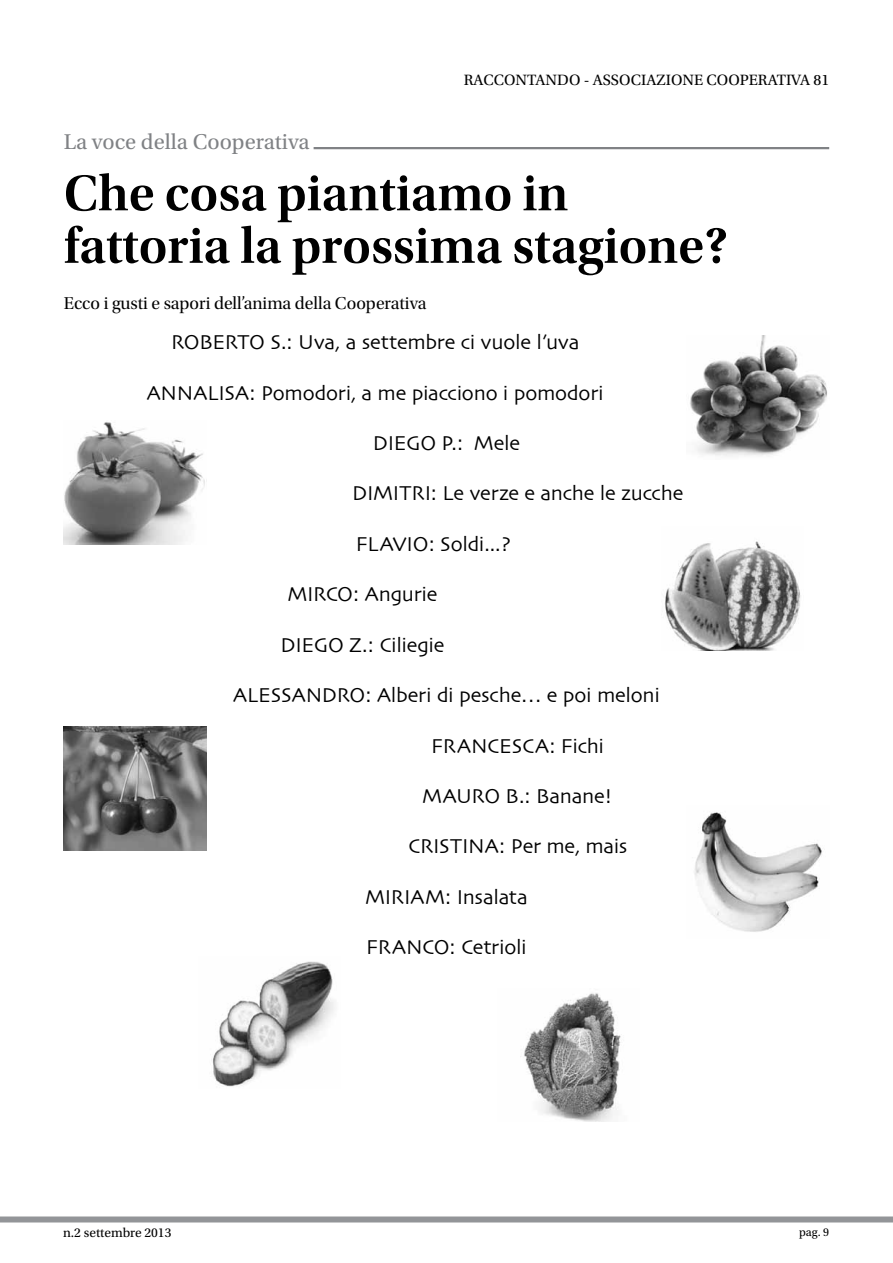
<style>
.page{position:relative;width:893px;height:1263px;background:#fff}
.page>*{position:absolute;margin:0;border:0;box-sizing:border-box;transform-origin:0 0}
.t1{font:52.5px/52.5px "Utopia Std Semibold Subh";color:#000}
.t2{font:22.5px "Utopia Std";color:#808285}
.t3{font:21px "Skia";letter-spacing:-.01em;color:#000}
.t4{font:18px "Utopia Std Subh";color:#000}
.t5{font:15.75px "Utopia Std";color:#000}
.t6{font:13.5px "Utopia Std";color:#000}
.t7{font:12px "Utopia Std";color:#000}
</style>
<div class="page">
<div style="left:0;top:1216px;width:893px;height:6px;background:#939598"></div>
<hr style="left:314px;top:147px;width:515px;height:2px;background:#808285">
<img style="left:665px;top:541px;width:136px;height:109px">
<img style="left:213px;top:961px;width:122px;height:126px">
<img style="left:64px;top:726px;width:142px;height:124px">
<img style="left:64px;top:422px;width:141px;height:122px">
<img style="left:690px;top:336px;width:137px;height:120px">
<img style="left:694px;top:812px;width:128px;height:120px">
<img style="left:520px;top:993px;width:101px;height:128px">
<p class="t5" style="left:464px;top:71px;width:367px">RACCONTANDO - ASSOCIAZIONE COOPERATIVA 81</p>
<p class="t2" style="left:64px;top:130px;width:247px">La voce della Cooperativa</p>
<h1 class="t1" style="left:64px;top:168px;width:666px">Che cosa piantiamo in fattoria la prossima stagione?</h1>
<p class="t4" style="left:64px;top:294px;width:364px">Ecco i gusti e sapori dell’anima della Cooperativa</p>
<p class="t3" style="left:171px;top:330px;width:410px">ROBERTO S.: Uva, a settembre ci vuole l’uva</p>
<p class="t3" style="left:147px;top:380px;width:459px">Annalisa: Pomodori, a me piacciono i pomodori</p>
<p class="t3" style="left:373px;top:431px;width:149px">Diego P.: Mele</p>
<p class="t3" style="left:352px;top:481px;width:333px">Dimitri: Le verze e anche le zucche</p>
<p class="t3" style="left:356px;top:531px;width:157px">Flavio: Soldi...?</p>
<p class="t3" style="left:287px;top:582px;width:152px">Mirco : Angurie</p>
<p class="t3" style="left:280px;top:632px;width:166px">Diego Z.: Ciliegie</p>
<p class="t3" style="left:233px;top:683px;width:38px">Alessa</p>
<p class="t3" style="left:306px;top:683px;width:31px">ndro</p>
<p class="t3" style="left:365px;top:683px;width:296px">: Alberi di pesche… e poi meloni</p>
<p class="t3" style="left:431px;top:733px;width:174px">Francesca: Fichi</p>
<p class="t3" style="left:422px;top:783px;width:36px">Mauro</p>
<p class="t3" style="left:506px;top:783px;width:109px">B.: Banane!</p>
<p class="t3" style="left:408px;top:834px;width:221px">Cristina: Per me, mais</p>
<p class="t3" style="left:365px;top:884px;width:164px">Miriam: I nsalata</p>
<p class="t3" style="left:366px;top:935px;width:162px">Franco : Cetrioli</p>
<p class="t6" style="left:63px;top:1226px;width:110px">n.2 settembre 2013</p>
<p class="t7" style="left:799px;top:1226px;width:32px">pag. 9</p>
</div>
